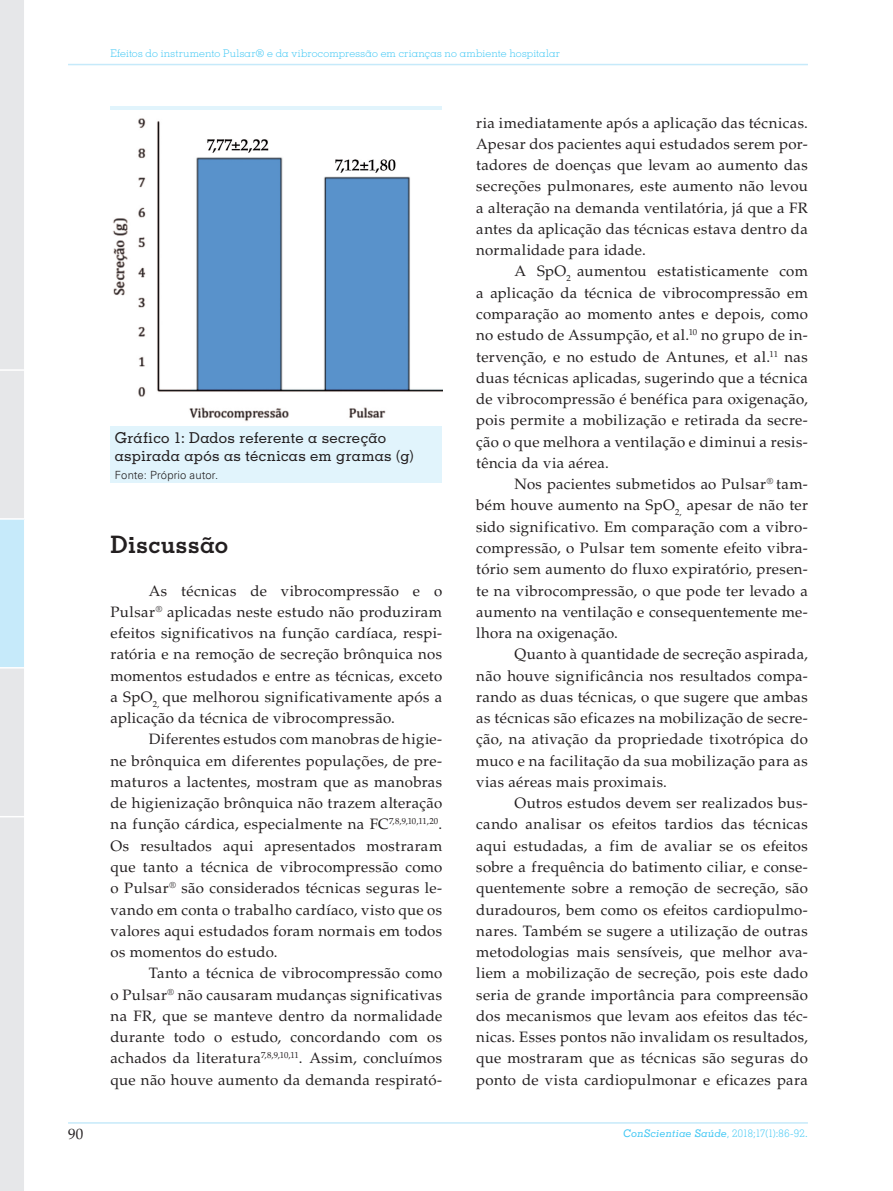
<style>
.page{position:relative;width:893px;height:1191px;background:#fff}
.page>*{position:absolute;margin:0;border:0;box-sizing:border-box;transform-origin:0 0}
.CS_Subtitulo{font:700 24px "Memphis LT Std";letter-spacing:.01em;color:#231f20}
.CS_Normal{font:15px/21.3px "Palatino LT Std";letter-spacing:.02em;color:#231f20;text-align:justify}
.CS_Tabela_-_titulo{font:500 15px/18px "Memphis LT Std";letter-spacing:.015em;color:#231f20}
.Cs_Tabela_-_nota{font:300 11.25px "Univers LT Std";letter-spacing:.015em;color:#231f20}
.t1{font:300 10.5px "Memphis LT Std";letter-spacing:.02em;color:#40c7f4}
.s1{font-weight:500;font-style:italic}
</style>
<div class="page">
<hr style="left:68px;top:64px;width:740px;height:1px;background:#c6eafa">
<hr style="left:68px;top:1122px;width:740px;height:1px;background:#c6eafa">
<svg style="left:0;top:0;width:25px;height:1191px;background:#e3e8eb"></svg>
<div style="left:111px;top:106px;width:331px;height:377px;background:#e1f4fc"></div>
<img style="left:111px;top:111px;width:331px;height:314px">
<p class="t1" style="left:111px;top:47px;width:451px">Efeitos do instrumento Pulsar® e da vibrocompressão em crianças no ambiente hospitalar</p>
<p class="CS_Tabela_-_titulo" style="left:115px;top:428px;width:300px">Gráfico 1: Dados referente a secreção aspirada após as técnicas em gramas (g)</p>
<p class="Cs_Tabela_-_nota" style="left:115px;top:468px;width:105px">Fonte: Próprio autor.</p>
<p class="CS_Subtitulo" style="left:111px;top:529px;width:119px">Discussão</p>
<p class="CS_Normal" style="left:111px;top:580px;width:333px;text-indent:38px">As técnicas de vibrocompressão e o Pulsar<sup>®</sup> aplicadas neste estudo não produziram efeitos significativos na função cardíaca, respi&shy;ratória e na remoção de secreção brônquica nos momentos estudados e entre as técnicas, exceto a SpO<sub>2,</sub> que melhorou significativamente após a aplicação da técnica de vibrocompressão.</p>
<p class="CS_Normal" style="left:111px;top:729px;width:333px;text-indent:38px">Diferentes estudos com manobras de higie&shy;ne brônquica em diferentes populações, de pre&shy;maturos a lactentes, mostram que as manobras de higienização brônquica não trazem alteração na função cárdica, especialmente na FC<sup>7,8,9,10,11,20</sup>.<br>Os resultados aqui apresentados mostraram que tanto a técnica de vibrocompressão como o Pulsar<sup>®</sup> são considerados técnicas seguras le&shy;vando em conta o trabalho cardíaco, visto que os valores aqui estudados foram normais em todos os momentos do estudo.</p>
<p class="CS_Normal" style="left:111px;top:962px;width:333px;text-indent:38px">Tanto a técnica de vibrocompressão como o Pulsar<sup>®</sup> não causaram mudanças significativas na FR, que se manteve dentro da normalidade durante todo o estudo, concordando com os achados da literatura<sup>7,8,9,10,11</sup>. Assim, concluímos que não houve aumento da demanda respirató-</p>
<p class="CS_Normal" style="left:476px;top:112px;width:333px">ria imediatamente após a aplicação das técnicas.<br>Apesar dos pacientes aqui estudados serem por&shy;tadores de doenças que levam ao aumento das secreções pulmonares, este aumento não levou a alteração na demanda ventilatória, já que a FR antes da aplicação das técnicas estava dentro da normalidade para idade.</p>
<p class="CS_Normal" style="left:476px;top:261px;width:333px;text-indent:38px">A SpO<sub>2</sub> aumentou estatisticamente com a aplicação da técnica de vibrocompressão em comparação ao momento antes e depois, como no estudo de Assumpção, et al.<sup>10</sup> no grupo de in&shy;tervenção, e no estudo de Antunes, et al.<sup>11</sup> nas duas técnicas aplicadas, sugerindo que a técnica de vibrocompressão é benéfica para oxigenação, pois permite a mobilização e retirada da secre&shy;ção o que melhora a ventilação e diminui a resis&shy;tência da via aérea.</p>
<p class="CS_Normal" style="left:476px;top:473px;width:333px;text-indent:38px">Nos pacientes submetidos ao Pulsar<sup>®</sup> tam&shy;bém houve aumento na SpO<sub>2,</sub> apesar de não ter sido significativo. Em comparação com a vibro&shy;compressão, o Pulsar tem somente efeito vibra&shy;tório sem aumento do fluxo expiratório, presen&shy;te na vibrocompressão, o que pode ter levado a aumento na ventilação e consequentemente me&shy;lhora na oxigenação.</p>
<p class="CS_Normal" style="left:476px;top:644px;width:333px;text-indent:38px">Quanto à quantidade de secreção aspirada, não houve significância nos resultados compa&shy;rando as duas técnicas, o que sugere que ambas as técnicas são eficazes na mobilização de secre&shy;ção, na ativação da propriedade tixotrópica do muco e na facilitação da sua mobilização para as vias aéreas mais proximais.</p>
<p class="CS_Normal" style="left:476px;top:792px;width:333px;text-indent:38px">Outros estudos devem ser realizados bus&shy;cando analisar os efeitos tardios das técnicas aqui estudadas, a fim de avaliar se os efeitos sobre a frequência do batimento ciliar, e conse&shy;quentemente sobre a remoção de secreção, são duradouros, bem como os efeitos cardiopulmo&shy;nares. Também se sugere a utilização de outras metodologias mais sensíveis, que melhor ava&shy;liem a mobilização de secreção, pois este dado seria de grande importância para compreensão dos mecanismos que levam aos efeitos das téc&shy;nicas. Esses pontos não invalidam os resultados, que mostraram que as técnicas são seguras do ponto de vista cardiopulmonar e eficazes para</p>
<p class="CS_Normal" style="left:68px;top:1123px;width:17px">90</p>
<p class="t1" style="left:623px;top:1127px;width:186px"><span class="s1">ConScientiae Saúde</span>, 2018;17(1):86-92.</p>
</div>
